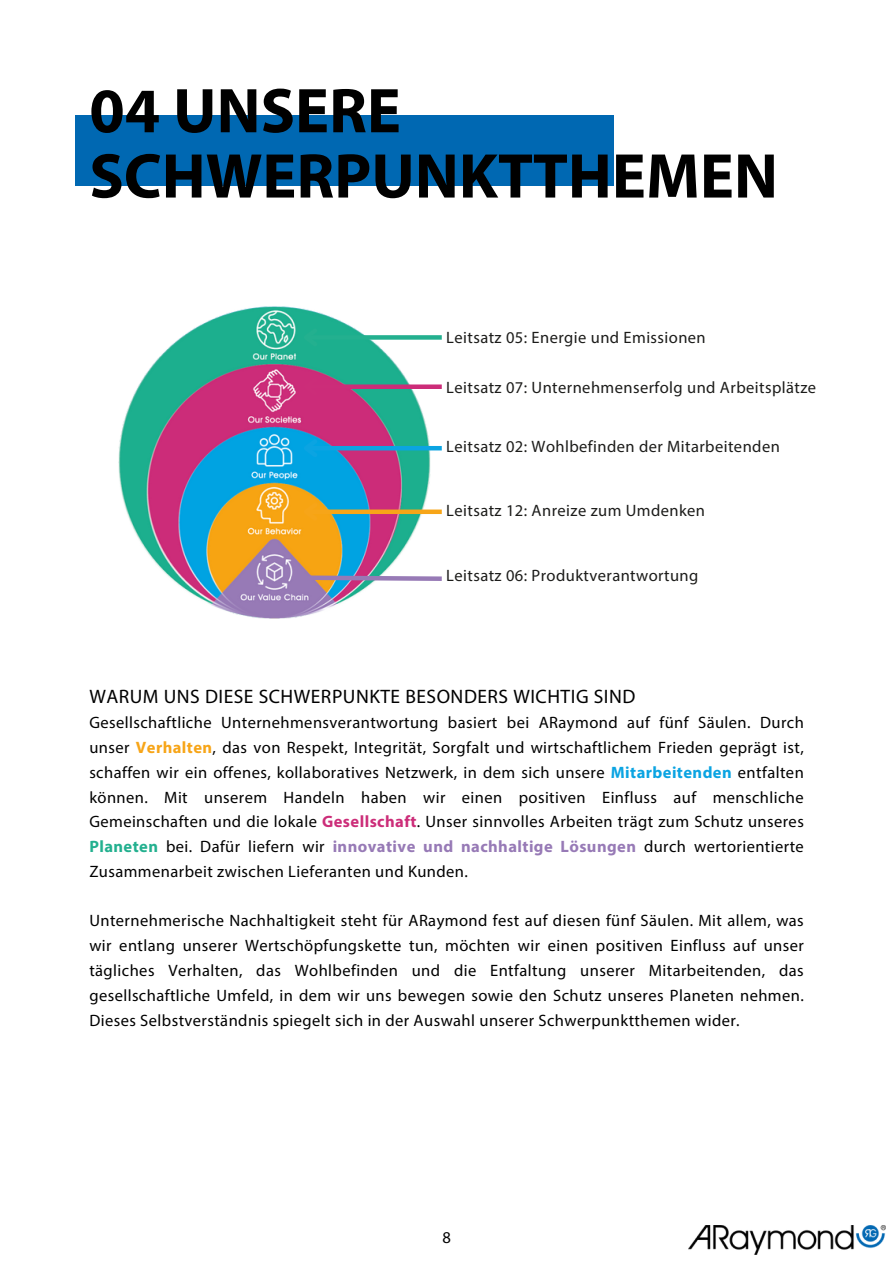
<style>
.page{position:relative;width:894px;height:1264px;background:#fff}
.page>*{position:absolute;margin:0;border:0;box-sizing:border-box;transform-origin:0 0}
.t1{font:700 63.75px/65.2px "Myriad Pro";color:#000}
.t2{font:19.5px "Myriad Pro";letter-spacing:.025em;color:#000}
.t3{font:16.5px/24.8px "Myriad Pro";letter-spacing:.025em;color:#000;text-align:justify}
.t4{font:16.5px "Myriad Pro";letter-spacing:.025em;color:#1c1c1a}
.s1{font-weight:700;color:#f7a518}
.s2{font-weight:700;color:#0ba4e2}
.s3{font-weight:700;color:#cc2d79}
.s4{font-weight:700;color:#23b08f}
.s5{font-weight:700;color:#977ab6}
</style>
<div class="page">
<div style="left:75px;top:115px;width:539px;height:70px;background:#0068b2"></div>
<img style="left:118px;top:306px;width:312px;height:313px">
<img style="left:688px;top:1225px;width:196px;height:29px">
<div style="left:306px;top:335px;width:135px;height:5px;background:#23b08f"></div>
<svg style="left:298px;top:324px;width:23px;height:26px"></svg>
<div style="left:306px;top:384px;width:135px;height:5px;background:#cc2d79"></div>
<svg style="left:298px;top:374px;width:23px;height:26px"></svg>
<hr style="left:306px;top:446px;width:135px;height:4px;background:#0ba4e2">
<svg style="left:298px;top:435px;width:23px;height:26px"></svg>
<div style="left:306px;top:509px;width:135px;height:5px;background:#f7a518"></div>
<svg style="left:298px;top:498px;width:23px;height:27px"></svg>
<svg style="left:286px;top:564px;width:156px;height:26px"></svg>
<p class="t1" style="left:89px;top:84px;width:690px">04 UNSERE<br>SCHWERPUNKTTHEMEN</p>
<p class="t4" style="left:446px;top:330px;width:261px">Leitsatz 05: Energie und Emissionen</p>
<p class="t4" style="left:446px;top:380px;width:371px">Leitsatz 07: Unternehmenserfolg und Arbeitsplätze</p>
<p class="t4" style="left:446px;top:440px;width:335px">Leitsatz 02: Wohlbefinden der Mitarbeitenden</p>
<p class="t4" style="left:446px;top:503px;width:260px">Leitsatz 12: Anreize zum Umdenken</p>
<p class="t4" style="left:446px;top:568px;width:253px">Leitsatz 06: Produktverantwortung</p>
<p class="t2" style="left:89px;top:688px;width:547px">WARUM UNS DIESE SCHWERPUNKTE BESONDERS WICHTIG SIND</p>
<p class="t3" style="left:89px;top:712px;width:715px">Gesellschaftliche Unternehmensverantwortung basiert bei ARaymond auf fünf Säulen. Durch unser <span class="s1">Verhalten</span>, das von Respekt, Integrität, Sorgfalt und wirtschaftlichem Frieden geprägt ist, schaffen wir ein offenes, kollaboratives Netzwerk, in dem sich unsere <span class="s2">Mitarbeitenden</span> entfalten können. Mit unserem Handeln haben wir einen positiven Einfluss auf menschliche Gemeinschaften und die lokale <span class="s3">Gesellschaft</span>. Unser sinnvolles Arbeiten trägt zum Schutz unseres <span class="s4">Planeten</span> bei. Dafür liefern wir <span class="s5">innovative und nachhaltige Lösungen</span> durch wertorientierte Zusammenarbeit zwischen Lieferanten und Kunden.</p>
<p class="t3" style="left:89px;top:910px;width:715px">Unternehmerische Nachhaltigkeit steht für ARaymond fest auf diesen fünf Säulen. Mit allem, was wir entlang unserer Wertschöpfungskette tun, möchten wir einen positiven Einfluss auf unser tägliches Verhalten, das Wohlbefinden und die Entfaltung unserer Mitarbeitenden, das gesellschaftliche Umfeld, in dem wir uns bewegen sowie den Schutz unseres Planeten nehmen.<br>Dieses Selbstverständnis spiegelt sich in der Auswahl unserer Schwerpunktthemen wider.</p>
<p class="t3" style="left:442px;top:1226px;width:10px">8</p>
</div>
